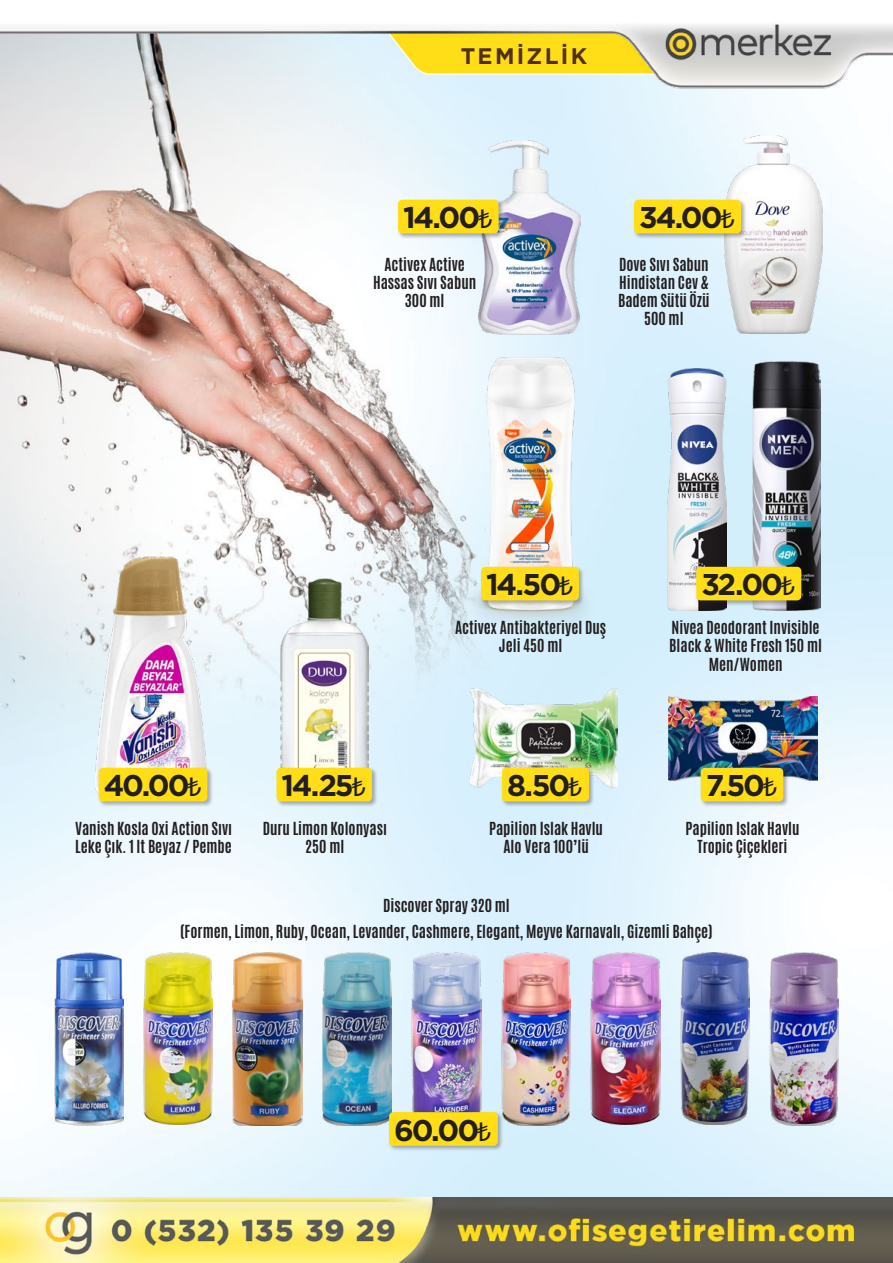
<style>
.page{position:relative;width:893px;height:1263px;background:#fff}
.page>*{position:absolute;margin:0;border:0;box-sizing:border-box;transform-origin:0 0}
.t1{font:700 30px "Gotham";letter-spacing:-.075em;color:#231f20}
.t2{font:700 22.5px "Gotham";letter-spacing:.105em;color:#512f13}
.t3{font:700 15px/18px "Antonio";color:#231f20;text-align:center}
.s1{font-family:"Myriad Pro";font-weight:400;font-size:28.5px}
</style>
<div class="page">
<img style="left:0;top:89px;width:893px;height:1108px">
<img style="left:668px;top:368px;width:58px;height:242px">
<img style="left:753px;top:362px;width:67px;height:249px">
<img style="left:281px;top:578px;width:87px;height:189px">
<img style="left:469px;top:689px;width:149px;height:99px">
<img style="left:669px;top:696px;width:149px;height:85px">
<img style="left:54px;top:953px;width:69px;height:172px">
<img style="left:143px;top:953px;width:70px;height:171px">
<img style="left:233px;top:953px;width:69px;height:172px">
<img style="left:322px;top:953px;width:70px;height:172px">
<img style="left:412px;top:953px;width:69px;height:158px">
<img style="left:501px;top:953px;width:70px;height:172px">
<img style="left:591px;top:953px;width:69px;height:171px">
<img style="left:680px;top:953px;width:69px;height:171px">
<img style="left:770px;top:953px;width:69px;height:172px">
<img style="left:96px;top:557px;width:110px;height:239px">
<img style="left:478px;top:140px;width:102px;height:195px">
<img style="left:455px;top:351px;width:146px;height:271px">
<img style="left:724px;top:136px;width:98px;height:198px">
<div style="left:633px;top:199px;width:114px;height:40px;background:#231f20;opacity:.35"></div>
<div style="left:634px;top:200px;width:107px;height:33px;background:#ffde17;border-radius:4px"></div>
<div style="left:695px;top:566px;width:112px;height:40px;background:#231f20;opacity:.35"></div>
<div style="left:696px;top:567px;width:105px;height:33px;background:#ffde17;border-radius:4px"></div>
<div style="left:480px;top:566px;width:105px;height:40px;background:#231f20;opacity:.35"></div>
<div style="left:481px;top:567px;width:98px;height:33px;background:#ffde17;border-radius:4px"></div>
<div style="left:97px;top:767px;width:116px;height:40px;background:#231f20;opacity:.35"></div>
<div style="left:99px;top:768px;width:108px;height:33px;background:#ffde17;border-radius:4px"></div>
<div style="left:275px;top:767px;width:102px;height:40px;background:#231f20;opacity:.35"></div>
<div style="left:277px;top:768px;width:95px;height:33px;background:#ffde17;border-radius:4px"></div>
<div style="left:501px;top:767px;width:94px;height:40px;background:#231f20;opacity:.35"></div>
<div style="left:502px;top:768px;width:87px;height:33px;background:#ffde17;border-radius:4px"></div>
<div style="left:699px;top:767px;width:90px;height:40px;background:#231f20;opacity:.35"></div>
<div style="left:701px;top:768px;width:82px;height:33px;background:#ffde17;border-radius:4px"></div>
<div style="left:388px;top:1111px;width:115px;height:40px;background:#231f20;opacity:.35"></div>
<div style="left:389px;top:1112px;width:109px;height:34px;background:#ffde17;border-radius:4px"></div>
<div style="left:397px;top:199px;width:107px;height:40px;background:#231f20;opacity:.35"></div>
<div style="left:398px;top:200px;width:101px;height:33px;background:#ffde17;border-radius:4px"></div>
<img style="left:0;top:1197px;width:893px;height:66px">
<img style="left:0;top:24px;width:893px;height:65px">
<h2 class="t2" style="left:461px;top:43px;width:128px">TEMİZLİK</h2>
<h1 class="t1" style="left:403px;top:200px;width:91px">14.00<span class="s1">₺</span></h1>
<p class="t3" style="left:373px;top:255px;width:105px">Activex Active<br>Hassas Sıvı Sabun<br>300 ml</p>
<h1 class="t1" style="left:639px;top:200px;width:98px">34.00<span class="s1">₺</span></h1>
<p class="t3" style="left:618px;top:255px;width:93px">Dove Sıvı Sabun<br>Hindistan Cev &amp;<br>Badem Sütü Özü<br>500 ml</p>
<h1 class="t1" style="left:486px;top:567px;width:89px">14.50<span class="s1">₺</span></h1>
<h1 class="t1" style="left:701px;top:567px;width:96px">32.00<span class="s1">₺</span></h1>
<p class="t3" style="left:455px;top:619px;width:153px">Activex Antibakteriyel Duş<br>Jeli 450 ml</p>
<p class="t3" style="left:669px;top:619px;width:154px">Nivea Deodorant Invisible<br>Black &amp; White Fresh 150 ml<br>Men/Women</p>
<h1 class="t1" style="left:104px;top:768px;width:100px">40.00<span class="s1">₺</span></h1>
<h1 class="t1" style="left:282px;top:768px;width:86px">14.25<span class="s1">₺</span></h1>
<h1 class="t1" style="left:507px;top:768px;width:77px">8.50<span class="s1">₺</span></h1>
<h1 class="t1" style="left:706px;top:768px;width:73px">7.50<span class="s1">₺</span></h1>
<p class="t3" style="left:75px;top:820px;width:159px;text-align:left">Vanish Kosla Oxi Action Sıvı<br>Leke Çık. 1 lt Beyaz / Pembe</p>
<p class="t3" style="left:263px;top:820px;width:126px">Duru Limon Kolonyası<br>250 ml</p>
<p class="t3" style="left:489px;top:820px;width:115px">Papilion Islak Havlu<br>Alo Vera 100’lü</p>
<p class="t3" style="left:686px;top:820px;width:115px">Papilion Islak Havlu<br>Tropic Çiçekleri</p>
<p class="t3" style="left:180px;top:894px;width:534px;line-height:25.2px">Discover Spray 320 ml<br>(Formen, Limon, Ruby, Ocean, Levander, Cashmere, Elegant, Meyve Karnavalı, Gizemli Bahçe)</p>
<h1 class="t1" style="left:394px;top:1113px;width:99px">60.00<span class="s1">₺</span></h1>
</div>
